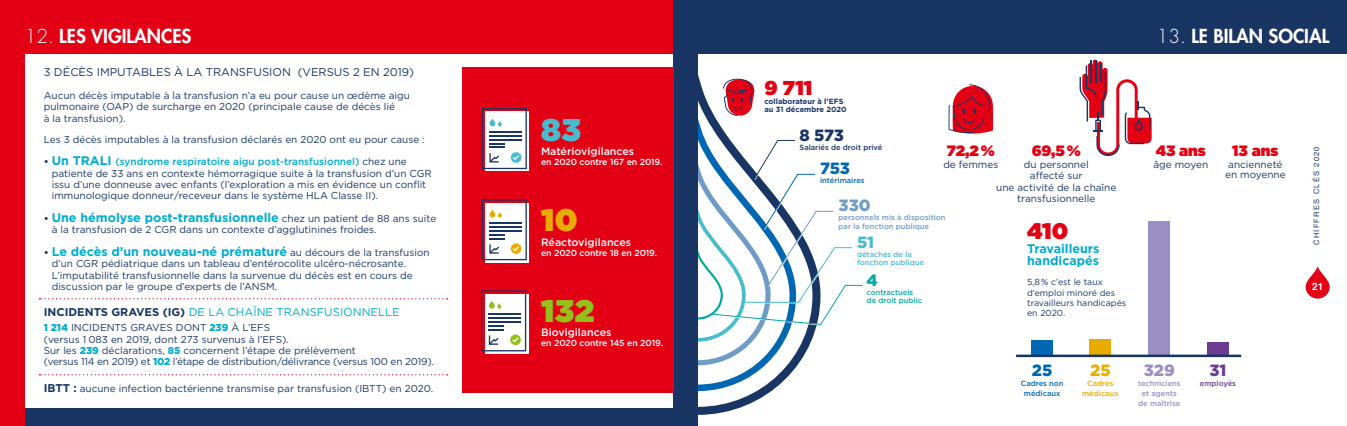
<style>
.page{position:relative;width:1347px;height:426px;background:#fff}
.page>*{position:absolute;margin:0;border:0;box-sizing:border-box;transform-origin:0 0}
.t1{font:900 31.25px "Gotham";color:#93c01a}
.t2{font:900 31.25px "Gotham";color:#48bcce}
.t3{font:900 31.25px "Gotham";color:#eaab00}
.t4{font:900 22.5px "Gotham";color:#e30014}
.t5{font:900 20px "Gotham";color:#e30014}
.t6{font:800 18.75px "Futura Std";color:#fff}
.t7{font:900 16.25px "Gotham";color:#0067b3}
.t8{font:900 16.25px "Gotham";color:#193564}
.t9{font:900 16.25px "Gotham";color:#9a8fc4}
.t10{font:900 16.25px "Gotham";color:#6f9cc6}
.t11{font:900 16.25px "Gotham";color:#eaab00}
.t12{font:900 16.25px "Gotham";color:#6c3c90}
.t13{font:900 16.25px "Gotham";color:#48bcce}
.t14{font:900 16.25px "Gotham";color:#00aaa2}
.t15{font:900 15px "Gotham";color:#e30014}
.t16{font:700 12.5px/12.5px "Gotham";color:#00acd1}
.t17{font:11.25px "Gotham";color:#193564}
.t18{font:11.25px "Gotham";color:#00acd1}
.t19{font:500 10.62px "Gotham";color:#fff}
.t20{font:10px/11.4px "Gotham";color:#193564}
.t21{font:700 10px "Helvetica";color:#fff}
.t22{font:500 8.75px "Gotham";letter-spacing:-.01em;color:#fff}
.t23{font:8.75px/10px "Gotham";color:#193564}
.t24{font:500 7.5px/8.8px "Gotham";color:#6f9cc6}
.t25{font:700 7.5px/8.8px "Gotham";color:#193564}
.t26{font:500 7.5px/10px "Gotham";color:#0067b3;text-align:center}
.t27{font:500 7.5px/10px "Gotham";color:#9a8fc4;text-align:center}
.t28{font:500 7.5px/8.8px "Gotham";color:#48bcce}
.t29{font:500 7.5px/8.8px "Gotham";color:#00aaa2}
.t30{font:500 7.5px "Gotham";color:#193564}
.t31{font:7.5px "Helvetica";letter-spacing:.16em;color:#193564}
.t32{font:500 7.5px/10px "Gotham";color:#eaab00;text-align:center}
.t33{font:500 7.5px "Gotham";color:#6c3c90}
.s1{font-weight:300}
.s2{font-weight:700}
.s3{font-weight:700;font-size:12.5px;color:#00acd1}
.s4{font-weight:500;color:#00acd1}
.s5{font-size:10px;color:#193564}
.s6{font-weight:400;font-size:10px;color:#193564}
.s7{font-weight:700;color:#193564}
.s8{font-weight:900;color:#00acd1}
.s9{font-weight:700;font-size:11.25px}
</style>
<div class="page">
<div style="left:0;top:0;width:25px;height:425px;background:#e30014"></div>
<div style="left:0;top:0;width:673px;height:53px;background:#e30014"></div>
<div style="left:673px;top:0;width:25px;height:425px;background:#193564"></div>
<div style="left:673px;top:0;width:673px;height:53px;background:#193564"></div>
<div style="left:25px;top:407px;width:648px;height:18px;background:#193564"></div>
<div style="left:462px;top:67px;width:211px;height:325px;background:#e30014"></div>
<svg style="left:698px;top:84px;width:100px;height:330px"></svg>
<svg style="left:698px;top:126px;width:98px;height:264px"></svg>
<svg style="left:722px;top:78px;width:32px;height:38px"></svg>
<svg style="left:698px;top:139px;width:165px;height:226px"></svg>
<div style="left:1089px;top:339px;width:22px;height:16px;background:#eaab00"></div>
<div style="left:1031px;top:340px;width:21px;height:15px;background:#0067b3"></div>
<div style="left:1148px;top:221px;width:21px;height:134px;background:#9a8fc4"></div>
<div style="left:1207px;top:341px;width:21px;height:14px;background:#6c3c90"></div>
<hr style="left:1016px;top:354px;width:225px;height:2px;background:#193564">
<svg style="left:39px;top:298px;width:409px;height:1px"></svg>
<svg style="left:39px;top:374px;width:409px;height:1px"></svg>
<svg style="left:1079px;top:59px;width:72px;height:97px"></svg>
<svg style="left:948px;top:84px;width:45px;height:50px"></svg>
<svg style="left:485px;top:111px;width:44px;height:60px"></svg>
<svg style="left:481px;top:108px;width:46px;height:61px;background:#c5beca"></svg>
<svg style="left:485px;top:203px;width:44px;height:59px"></svg>
<svg style="left:481px;top:199px;width:46px;height:61px;background:#cdbabe"></svg>
<svg style="left:484px;top:293px;width:44px;height:60px"></svg>
<svg style="left:481px;top:290px;width:45px;height:61px;background:#cabbbf"></svg>
<svg style="left:1305px;top:266px;width:24px;height:32px"></svg>
<h3 class="t6" style="left:25px;top:24px;width:168px"><span class="s1">12.</span> LES VIGILANCES</h3>
<h3 class="t6" style="left:1156px;top:24px;width:174px"><span class="s1">13.</span> LE BILAN SOCIAL</h3>
<p class="t17" style="left:44px;top:65px;width:372px">3 DÉCÈS IMPUTABLES À LA TRANSFUSION (VERSUS 2 EN 2019)</p>
<p class="t20" style="left:44px;top:90px;width:368px">Aucun décès imputable à la transfusion n’a eu pour cause un œdème aigu pulmonaire (OAP) de surcharge en 2020 (principale cause de décès lié<br>à la transfusion).</p>
<p class="t20" style="left:44px;top:133px;width:382px">Les 3 décès imputables à la transfusion déclarés en 2020 ont eu pour cause :</p>
<p class="t20" style="left:52px;top:156px;width:381px;text-indent:-8px"><span class="s2">•</span> <span class="s3">Un TRALI</span> <span class="s4">(syndrome respiratoire aigu post-transfusionnel)</span> chez une patiente de 33 ans en contexte hémorragique suite à la transfusion d’un CGR issu d’une donneuse avec enfants (l’exploration a mis en évidence un conflit immunologique donneur /receveur dans le système HLA Classe II).</p>
<p class="t16" style="left:44px;top:211px;width:394px"><span class="s5">•</span> Une hémolyse post-transfusionnelle <span class="s6">chez un patient de 88 ans suite</span></p>
<p class="t20" style="left:52px;top:224px;width:326px">à la transfusion de 2 CGR dans un contexte d’agglutinines froides.</p>
<p class="t16" style="left:44px;top:245px;width:387px"><span class="s5">•</span> Le décès d’un nouveau-né prématuré <span class="s6">au décours de la transfusion</span></p>
<p class="t20" style="left:52px;top:257px;width:362px">d’un CGR pédiatrique dans un tableau d’entérocolite ulcéro-nécrosante.<br>L’imputabilité transfusionnelle dans la survenue du décès est en cours de discussion par le groupe d’experts de l’ANSM.</p>
<p class="t18" style="left:44px;top:305px;width:357px"><span class="s7">INCIDENTS GRAVES (IG)</span> DE LA CHAÎNE TRANSFUSIONNELLE</p>
<p class="t20" style="left:44px;top:321px;width:392px"><span class="s8">1 214</span> INCIDENTS GRAVES DONT <span class="s8">239</span> À L’EFS<br>(versus 1 083 en 2019, dont 273 survenus à l’EFS).<br>Sur les <span class="s8">239</span> déclarations, <span class="s8">85</span> concernent l’étape de prélèvement<br>(versus 114 en 2019) et <span class="s8">102</span> l’étape de distribution /délivrance (versus 100 en 2019).</p>
<p class="t20" style="left:44px;top:382px;width:391px"><span class="s9">IBTT :</span> aucune infection bactérienne transmise par transfusion (IBTT) en 2020.</p>
<h1 class="t2" style="left:541px;top:107px;width:41px">83</h1>
<p class="t19" style="left:541px;top:144px;width:95px">Matériovigilances</p>
<p class="t22" style="left:541px;top:156px;width:123px">en 2020 contre 167 en 2019.</p>
<h1 class="t3" style="left:541px;top:198px;width:38px">10</h1>
<p class="t19" style="left:541px;top:235px;width:92px">Réactovigilances</p>
<p class="t22" style="left:541px;top:246px;width:118px">en 2020 contre 18 en 2019.</p>
<h1 class="t1" style="left:541px;top:288px;width:55px">132</h1>
<p class="t19" style="left:541px;top:325px;width:72px">Biovigilances</p>
<p class="t22" style="left:541px;top:337px;width:123px">en 2020 contre 145 en 2019.</p>
<h3 class="t5" style="left:764px;top:73px;width:49px">9 711</h3>
<p class="t25" style="left:764px;top:96px;width:84px">collaborateur à l’EFS au 31 décembre 2020</p>
<h3 class="t8" style="left:799px;top:124px;width:46px">8 573</h3>
<p class="t30" style="left:799px;top:142px;width:84px">Salariés de droit privé</p>
<h3 class="t7" style="left:820px;top:157px;width:31px">753</h3>
<p class="t26" style="left:820px;top:175px;width:46px">intérimaires</p>
<h3 class="t10" style="left:838px;top:194px;width:34px">330</h3>
<p class="t24" style="left:838px;top:212px;width:108px">personnels mis à disposition par la fonction publique</p>
<h3 class="t13" style="left:857px;top:230px;width:19px">51</h3>
<p class="t28" style="left:857px;top:249px;width:68px">détachés de la fonction publique</p>
<h3 class="t14" style="left:866px;top:268px;width:13px">4</h3>
<p class="t29" style="left:866px;top:287px;width:57px">contractuels de droit public</p>
<h3 class="t15" style="left:1031px;top:139px;width:51px">69,5 %</h3>
<p class="t20" style="left:996px;top:158px;width:122px;text-align:center">du personnel<br>affecté sur<br>une activité de la chaîne transfusionnelle</p>
<h3 class="t15" style="left:946px;top:139px;width:49px">72,2 %</h3>
<p class="t20" style="left:943px;top:158px;width:56px">de femmes</p>
<h2 class="t4" style="left:1027px;top:214px;width:42px">410</h2>
<p class="t16" style="left:1027px;top:242px;width:74px">Travailleurs handicapés</p>
<p class="t23" style="left:1027px;top:277px;width:101px">5,8 % c’est le taux d’emploi minoré des travailleurs handicapés en 2020.</p>
<h3 class="t15" style="left:1155px;top:139px;width:52px">43 ans</h3>
<p class="t20" style="left:1153px;top:158px;width:56px">âge moyen</p>
<h3 class="t15" style="left:1232px;top:139px;width:48px">13 ans</h3>
<p class="t20" style="left:1225px;top:159px;width:62px;line-height:10px;text-align:center">ancienneté en moyenne</p>
<h3 class="t7" style="left:1032px;top:358px;width:22px">25</h3>
<p class="t26" style="left:1020px;top:377px;width:44px">Cadres non médicaux</p>
<h3 class="t11" style="left:1090px;top:358px;width:22px">25</h3>
<p class="t32" style="left:1082px;top:377px;width:38px">Cadres médicaux</p>
<h3 class="t9" style="left:1143px;top:358px;width:32px">329</h3>
<p class="t27" style="left:1138px;top:377px;width:44px">techniciens et agents de maîtrise</p>
<h3 class="t12" style="left:1209px;top:358px;width:18px">31</h3>
<p class="t33" style="left:1199px;top:377px;width:38px">employés</p>
<p class="t31" style="left:1310px;top:244px;width:100px;rotate:-90deg">CHIFFRES CLÉS 2020</p>
<p class="t21" style="left:1312px;top:278px;width:13px">21</p>
</div>
